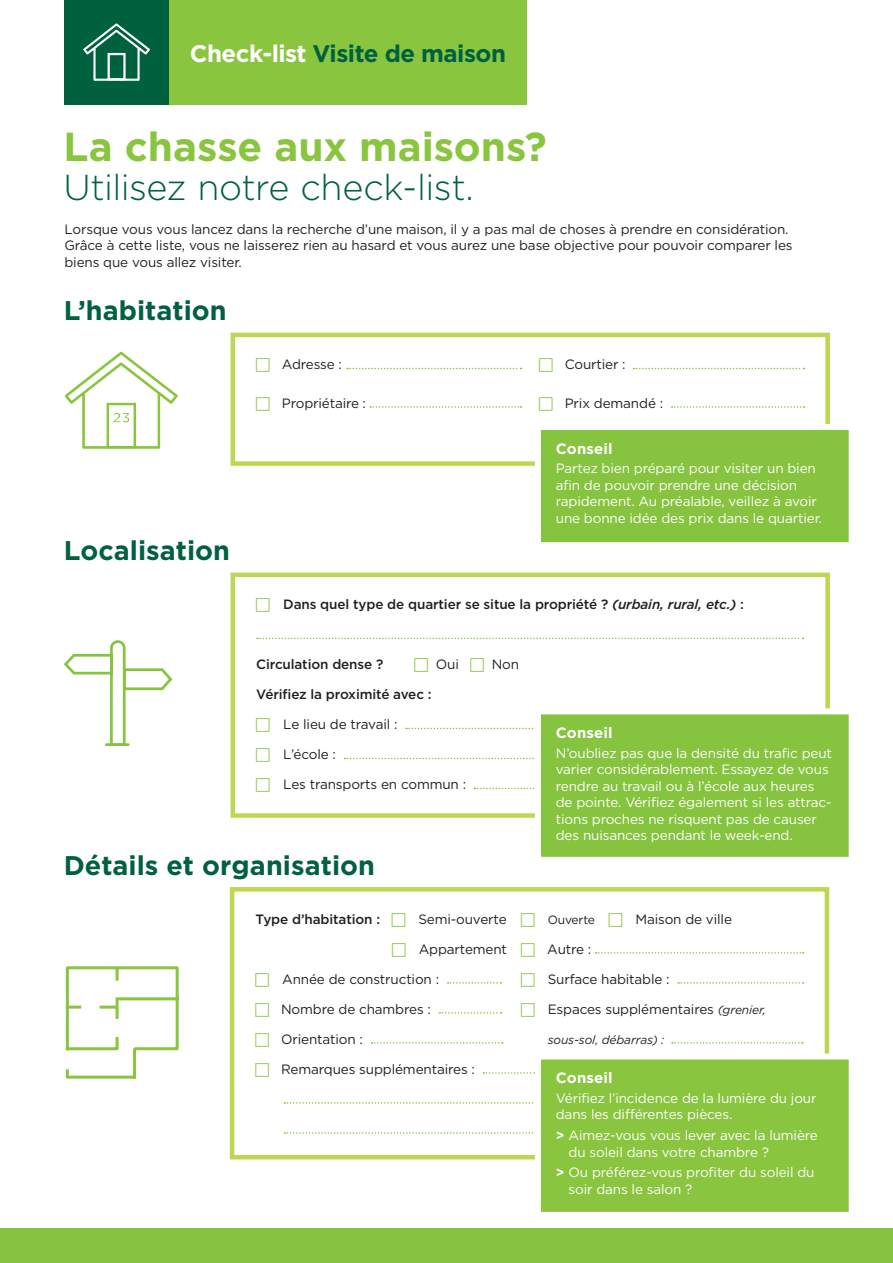
<style>
.page{position:relative;width:893px;height:1263px;background:#fff}
.page>*{position:absolute;margin:0;border:0;box-sizing:border-box;transform-origin:0 0}
.Subtitel{font:700 40.5px "Gotham";color:#89c53f}
.Subtitel-2{font:300 36px "Gotham";letter-spacing:-.015em;color:#00613f}
.Subtitel-3{font:700 27px "Gotham";color:#00613f}
.Titel{font:700 24px "Gotham";letter-spacing:-.02em;color:#00613f}
.Bullets_Fiche{font:700 15px "Gotham";letter-spacing:.01em;color:#fff}
.Bullets_Fiche-2{font:13.5px/16.5px "Gotham";letter-spacing:-.01em;color:#fff}
.Bullets_Fiche-3{font:13.5px/16.5px "Gotham";letter-spacing:-.01em;color:#231f20}
.Bullets_Fiche-4{font:500 13.5px "Gotham";letter-spacing:-.01em;color:#231f20}
.t1{font:italic 12px "Gotham";letter-spacing:-.01em;color:#231f20}
.Bullets_Fiche-5{font:12px "Gotham";letter-spacing:-.01em;color:#231f20}
.s1{color:#fff}
.s2{font-style:italic}
.s3{font-style:italic;font-size:12px}
.s4{font-weight:700}
</style>
<div class="page">
<div style="left:0;top:1229px;width:893px;height:34px;background:#86c43f"></div>
<svg style="left:347px;top:368px;width:174px;height:1px"></svg>
<svg style="left:370px;top:406px;width:151px;height:2px"></svg>
<svg style="left:634px;top:368px;width:170px;height:1px"></svg>
<svg style="left:672px;top:406px;width:132px;height:2px"></svg>
<div style="left:231px;top:333px;width:599px;height:133px;border:4px solid #bcd752"></div>
<svg style="left:596px;top:952px;width:208px;height:2px"></svg>
<svg style="left:448px;top:982px;width:53px;height:2px"></svg>
<svg style="left:678px;top:982px;width:126px;height:2px"></svg>
<svg style="left:439px;top:1012px;width:62px;height:2px"></svg>
<svg style="left:371px;top:1042px;width:132px;height:2px"></svg>
<svg style="left:672px;top:1042px;width:131px;height:2px"></svg>
<svg style="left:483px;top:1072px;width:49px;height:2px"></svg>
<svg style="left:284px;top:1102px;width:248px;height:2px"></svg>
<svg style="left:284px;top:1132px;width:248px;height:2px"></svg>
<div style="left:230px;top:887px;width:599px;height:272px;border:4px solid #bcd752"></div>
<svg style="left:64px;top:351px;width:115px;height:99px"></svg>
<div style="left:169px;top:0;width:358px;height:104px;background:#89c53f"></div>
<div style="left:64px;top:0;width:105px;height:104px;background:#00613f"></div>
<svg style="left:83px;top:23px;width:67px;height:58px"></svg>
<div style="left:108px;top:53px;width:18px;height:27px;border:2px solid #fff"></div>
<svg style="left:65px;top:966px;width:114px;height:113px"></svg>
<svg style="left:257px;top:638px;width:547px;height:1px"></svg>
<svg style="left:406px;top:728px;width:126px;height:1px"></svg>
<svg style="left:344px;top:758px;width:187px;height:1px"></svg>
<svg style="left:475px;top:788px;width:57px;height:1px"></svg>
<div style="left:231px;top:573px;width:599px;height:245px;border:4px solid #bcd752"></div>
<svg style="left:64px;top:640px;width:109px;height:106px"></svg>
<svg style="left:532px;top:705px;width:317px;height:152px;background:#90c950"></svg>
<svg style="left:532px;top:1050px;width:317px;height:162px;background:#93c94f"></svg>
<svg style="left:532px;top:421px;width:317px;height:122px;background:#92ca53"></svg>
<p class="Titel" style="left:190px;top:37px;width:318px"><span class="s1">Check-list</span> Visite de maison</p>
<p class="Subtitel" style="left:63px;top:120px;width:485px">La chasse aux maisons?</p>
<p class="Subtitel-2" style="left:63px;top:165px;width:412px">Utilisez notre check-list.</p>
<p class="Bullets_Fiche-3" style="left:64px;top:221px;width:730px">Lorsque vous vous lancez dans la recherche d’une maison, il y a pas mal de choses à prendre en considération.<br>Grâce à cette liste, vous ne laisserez rien au hasard et vous aurez une base objective pour pouvoir comparer les biens que vous allez visiter.</p>
<p class="Subtitel-3" style="left:64px;top:292px;width:164px">L’habitation</p>
<p class="Subtitel-3" style="left:64px;top:532px;width:168px">Localisation</p>
<p class="Bullets_Fiche-3" style="left:282px;top:356px;width:62px">Adresse :</p>
<p class="Bullets_Fiche-3" style="left:282px;top:394px;width:86px">Propriétaire :</p>
<p class="Bullets_Fiche-3" style="left:565px;top:356px;width:62px">Courtier :</p>
<p class="Bullets_Fiche-3" style="left:565px;top:394px;width:100px">Prix demandé :</p>
<p class="Bullets_Fiche" style="left:556px;top:439px;width:58px">Conseil</p>
<p class="Bullets_Fiche-2" style="left:556px;top:460px;width:268px">Partez bien préparé pour visiter un bien afin de pouvoir prendre une décision rapidement. Au préalable, veillez à avoir une bonne idée des prix dans le quartier.</p>
<p class="Bullets_Fiche-4" style="left:283px;top:595px;width:462px">Dans quel type de quartier se situe la propriété ? <span class="s2">(urbain, rural, etc.)</span> :</p>
<p class="Bullets_Fiche-4" style="left:256px;top:655px;width:129px">Circulation dense ?</p>
<p class="Bullets_Fiche-3" style="left:436px;top:656px;width:25px">Oui</p>
<p class="Bullets_Fiche-3" style="left:492px;top:656px;width:29px">Non</p>
<p class="Bullets_Fiche-4" style="left:256px;top:685px;width:177px">Vérifiez la proximité avec :</p>
<p class="Bullets_Fiche-3" style="left:283px;top:716px;width:116px">Le lieu de travail :</p>
<p class="Bullets_Fiche-3" style="left:283px;top:746px;width:54px">L’école :</p>
<p class="Bullets_Fiche-3" style="left:283px;top:776px;width:184px">Les transports en commun :</p>
<p class="Bullets_Fiche" style="left:556px;top:723px;width:58px">Conseil</p>
<p class="Bullets_Fiche-2" style="left:556px;top:744px;width:278px">N’oubliez pas que la densité du trafic peut varier considérablement. Essayez de vous rendre au travail ou à l’école aux heures de pointe. Vérifiez également si les attrac&shy;tions proches ne risquent pas de causer des nuisances pendant le week-end.</p>
<p class="Subtitel-3" style="left:64px;top:848px;width:313px">Détails et organisation</p>
<p class="Bullets_Fiche-4" style="left:256px;top:910px;width:126px">Type d’habitation :</p>
<p class="Bullets_Fiche-3" style="left:418px;top:910px;width:90px">Semi-ouverte</p>
<p class="Bullets_Fiche-5" style="left:548px;top:912px;width:49px">Ouverte</p>
<p class="Bullets_Fiche-3" style="left:635px;top:910px;width:98px">Maison de ville</p>
<p class="Bullets_Fiche-3" style="left:419px;top:940px;width:90px">Appartement</p>
<p class="Bullets_Fiche-3" style="left:547px;top:940px;width:46px">Autre :</p>
<p class="Bullets_Fiche-3" style="left:282px;top:970px;width:158px">Année de construction :</p>
<p class="Bullets_Fiche-3" style="left:548px;top:970px;width:124px">Surface habitable :</p>
<p class="Bullets_Fiche-3" style="left:281px;top:1000px;width:151px">Nombre de chambres :</p>
<p class="Bullets_Fiche-3" style="left:548px;top:1000px;width:220px">Espaces supplémentaires <span class="s3">(grenier,</span></p>
<p class="Bullets_Fiche-3" style="left:281px;top:1030px;width:83px">Orientation :</p>
<p class="t1" style="left:548px;top:1032px;width:118px">sous-sol, débarras) :</p>
<p class="Bullets_Fiche-3" style="left:281px;top:1060px;width:195px">Remarques supplémentaires :</p>
<p class="Bullets_Fiche" style="left:556px;top:1068px;width:58px">Conseil</p>
<p class="Bullets_Fiche-2" style="left:556px;top:1089px;width:262px">Vérifiez l’incidence de la lumière du jour dans les différentes pièces.</p>
<p class="Bullets_Fiche-2" style="left:569px;top:1127px;width:251px;text-indent:-13px"><span class="s4">&gt;</span> Aimez-vous vous lever avec la lumière du soleil dans votre chambre ?</p>
<p class="Bullets_Fiche-2" style="left:569px;top:1164px;width:247px;text-indent:-13px"><span class="s4">&gt;</span> Ou préférez-vous profiter du soleil du soir dans le salon ?</p>
</div>
